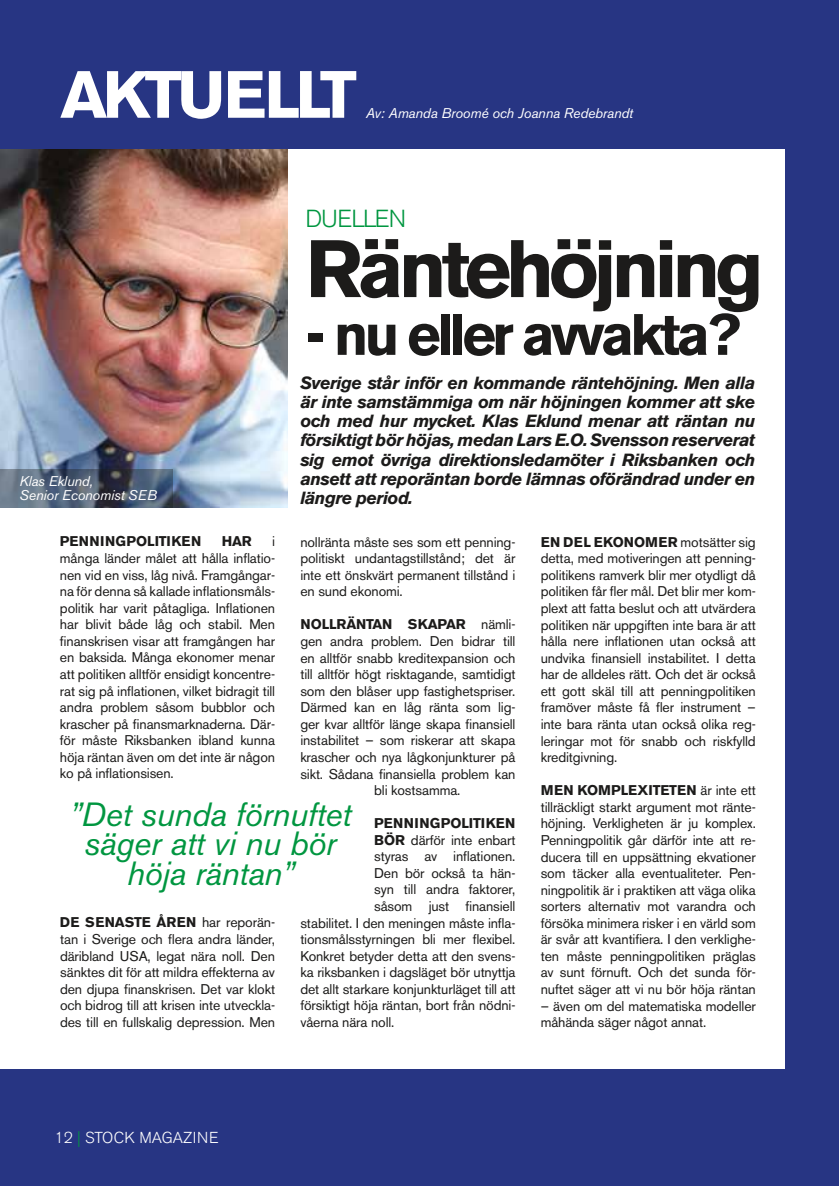
<style>
.page{position:relative;width:839px;height:1186px;background:#fff}
.page>*{position:absolute;margin:0;border:0;box-sizing:border-box;transform-origin:0 0}
.t1{font:700 80.5px "Akzidenz Grotesk BE";color:#1c1b1a}
.t2{font:700 65.98px "Akzidenz Grotesk BE";letter-spacing:-.07em;color:#fff}
.t3{font:700 57.75px "Akzidenz Grotesk BE";letter-spacing:-.07em;color:#1c1b1a}
.t4{font:italic 33.25px/29.8px "Akzidenz Grotesk BE";letter-spacing:-.01em;color:#009640;text-align:center}
.t5{font:300 24.5px "Akzidenz Grotesk BE";letter-spacing:-.04em;color:#009640}
.t6{font:italic 700 17.5px/19.2px "Akzidenz Grotesk BE";letter-spacing:-.03em;color:#1c1b1a;text-align:justify}
.t7{font:300 15.75px "Akzidenz Grotesk BE";color:#fff}
.t8{font:14px/16.6px "Akzidenz Grotesk BE";letter-spacing:-.01em;color:#1c1b1a;text-align:justify}
.t9{font:italic 14px/14px "Akzidenz Grotesk BE";letter-spacing:-.01em;color:#fff}
.t10{font:700 14px "Akzidenz Grotesk BE";letter-spacing:.03em;color:#1c1b1a}
.t11{font:700 14px "Akzidenz Grotesk BE";letter-spacing:-.01em;color:#1c1b1a}
.s1{font-weight:700}
.s2{color:#009640}
</style>
<div class="page">
<div style="left:0;top:1069px;width:838px;height:117px;background:#273583"></div>
<img style="left:0;top:149px;width:287px;height:358px">
<div style="left:0;top:0;width:838px;height:149px;background:#273583"></div>
<svg style="left:0;top:469px;width:173px;height:38px"></svg>
<div style="left:785px;top:136px;width:53px;height:1050px;background:#273583"></div>
<h2 class="t2" style="left:60px;top:57px;width:298px">AKTUELLT</h2>
<p class="t9" style="left:365px;top:106px;width:269px">Av: Amanda Broomé och Joanna Redebrandt</p>
<p class="t9" style="left:19px;top:474px;width:139px">Klas Eklund,<br>Senior Economist SEB</p>
<h3 class="t5" style="left:305px;top:205px;width:102px">DUELLEN</h3>
<h1 class="t1" style="left:305px;top:222px;width:459px">RÄNTEHÖJNING</h1>
<h3 class="t3" style="left:305px;top:301px;width:436px">- NU ELLER AVVAKTA?</h3>
<p class="t6" style="left:300px;top:373px;width:456px">Sverige står inför en kommande räntehöjning. Men alla är inte samstämmiga om när höjningen kommer att ske och med hur mycket. Klas Eklund menar att räntan nu försiktigt bör höjas, medan Lars E.O. Svensson reserverat sig emot övriga direktionsledamöter i Riksbanken och ansett att reporäntan borde lämnas oförändrad under en längre period.</p>
<p class="t10" style="left:60px;top:533px;width:143px">PENNINGPOLITIKEN</p>
<p class="t10" style="left:222px;top:533px;width:32px">HAR</p>
<p class="t8" style="left:60px;top:533px;width:216px;text-indent:212px">i många länder målet att hålla inflatio&shy;nen vid en viss, låg nivå. Framgångar&shy;na för denna så kallade inflationsmåls&shy;politik har varit påtagliga. Inflationen har blivit både låg och stabil. Men finanskrisen visar att framgången har en baksida. Många ekonomer menar att politiken alltför ensidigt koncentre&shy;rat sig på inflationen, vilket bidragit till andra problem såsom bubblor och krascher på finansmarknaderna. Där&shy;för måste Riksbanken ibland kunna höja räntan även om det inte är någon ko på inflationsisen.</p>
<p class="t8" style="left:300px;top:533px;width:216px">nollränta måste ses som ett penning&shy;politiskt undantagstillstånd; det är inte ett önskvärt permanent tillstånd i en sund ekonomi.</p>
<p class="t11" style="left:300px;top:616px;width:128px">NOLLRÄNTAN SKAPA</p>
<p class="t8" style="left:456px;top:616px;width:61px"><span class="s1">R</span> nämli-</p>
<p class="t8" style="left:300px;top:633px;width:216px">gen andra problem. Den bidrar till</p>
<p class="t8" style="left:300px;top:649px;width:216px">en alltför snabb kreditexpansion och</p>
<p class="t8" style="left:300px;top:666px;width:216px">till alltför högt risktagande, samtidigt</p>
<p class="t8" style="left:300px;top:682px;width:216px">som den blåser upp fastighetspriser.</p>
<p class="t8" style="left:300px;top:699px;width:216px">Därmed kan en låg ränta som lig-</p>
<p class="t8" style="left:300px;top:715px;width:216px">ger kvar alltför länge skapa finansiell</p>
<p class="t8" style="left:300px;top:732px;width:216px">instabilitet – som riskerar att skapa</p>
<p class="t8" style="left:300px;top:749px;width:216px">krascher och nya lågkonjunkturer på</p>
<p class="t8" style="left:300px;top:765px;width:216px">sikt. Sådana finansiella problem kan</p>
<p class="t8" style="left:374px;top:782px;width:88px">bli kostsamma.</p>
<p class="t10" style="left:374px;top:815px;width:143px">PENNINGPOLITIKEN</p>
<p class="t8" style="left:374px;top:831px;width:143px"><span class="s1">BÖR</span> därför inte enbart</p>
<p class="t8" style="left:374px;top:848px;width:143px">styras av inflationen.</p>
<p class="t8" style="left:374px;top:864px;width:143px">Den bör också ta hän-</p>
<p class="t8" style="left:374px;top:881px;width:143px">syn till andra faktorer,</p>
<p class="t8" style="left:374px;top:898px;width:143px">såsom just finansiell</p>
<p class="t8" style="left:300px;top:914px;width:216px">stabilitet. I den meningen måste infla-</p>
<p class="t8" style="left:300px;top:931px;width:216px">tionsmålsstyrningen bli mer flexibel.</p>
<p class="t8" style="left:300px;top:947px;width:216px">Konkret betyder detta att den svens-</p>
<p class="t8" style="left:300px;top:964px;width:216px">ka riksbanken i dagsläget bör utnyttja</p>
<p class="t8" style="left:300px;top:980px;width:216px">det allt starkare konjunkturläget till att</p>
<p class="t8" style="left:300px;top:997px;width:216px">försiktigt höja räntan, bort från nödni-</p>
<p class="t8" style="left:300px;top:1013px;width:96px">våerna nära noll.</p>
<h3 class="t4" style="left:70px;top:799px;width:283px">”Det sunda förnuftet säger att vi nu bör höja räntan”</h3>
<p class="t8" style="left:60px;top:914px;width:216px"><span class="s1">DE SENASTE ÅREN</span> har reporän&shy;tan i Sverige och flera andra länder, däribland USA, legat nära noll. Den sänktes dit för att mildra effekterna av den djupa finanskrisen. Det var klokt och bidrog till att krisen inte utveckla&shy;des till en fullskalig depression. Men</p>
<p class="t8" style="left:540px;top:533px;width:216px;text-indent:53px"><span class="s1">EKONOMER</span> motsätter sig detta, med motiveringen att penning&shy;politikens ramverk blir mer otydligt då politiken får fler mål. Det blir mer kom&shy;plext att fatta beslut och att utvärdera politiken när uppgiften inte bara är att hålla nere inflationen utan också att undvika finansiell instabilitet. I detta har de alldeles rätt. Och det är också ett gott skäl till att penningpolitiken framöver måste få fler instrument – inte bara ränta utan också olika reg&shy;leringar mot för snabb och riskfylld kreditgivning.</p>
<p class="t10" style="left:540px;top:782px;width:80px">MEN KOMPLE</p>
<p class="t10" style="left:637px;top:782px;width:25px">XITETE</p>
<p class="t10" style="left:540px;top:534px;width:33px">EN DEL</p>
<p class="t8" style="left:540px;top:782px;width:216px;text-indent:146px"><span class="s1">N</span> är inte ett tillräckligt starkt argument mot ränte&shy;höjning. Verkligheten är ju komplex.<br>Penningpolitik går därför inte att re&shy;ducera till en uppsättning ekvationer som täcker alla eventualiteter. Pen&shy;ningpolitik är i praktiken att väga olika sorters alternativ mot varandra och försöka minimera risker i en värld som är svår att kvantifiera. I den verklighe&shy;ten måste penningpolitiken präglas av sunt förnuft. Och det sunda för&shy;nuftet säger att vi nu bör höja räntan</p>
<p class="t8" style="left:540px;top:997px;width:216px">– även om del matematiska modeller måhända säger något annat.</p>
<p class="t7" style="left:55px;top:1128px;width:165px">12 <span class="s2">|</span> STOCK MAGAZINE</p>
</div>
